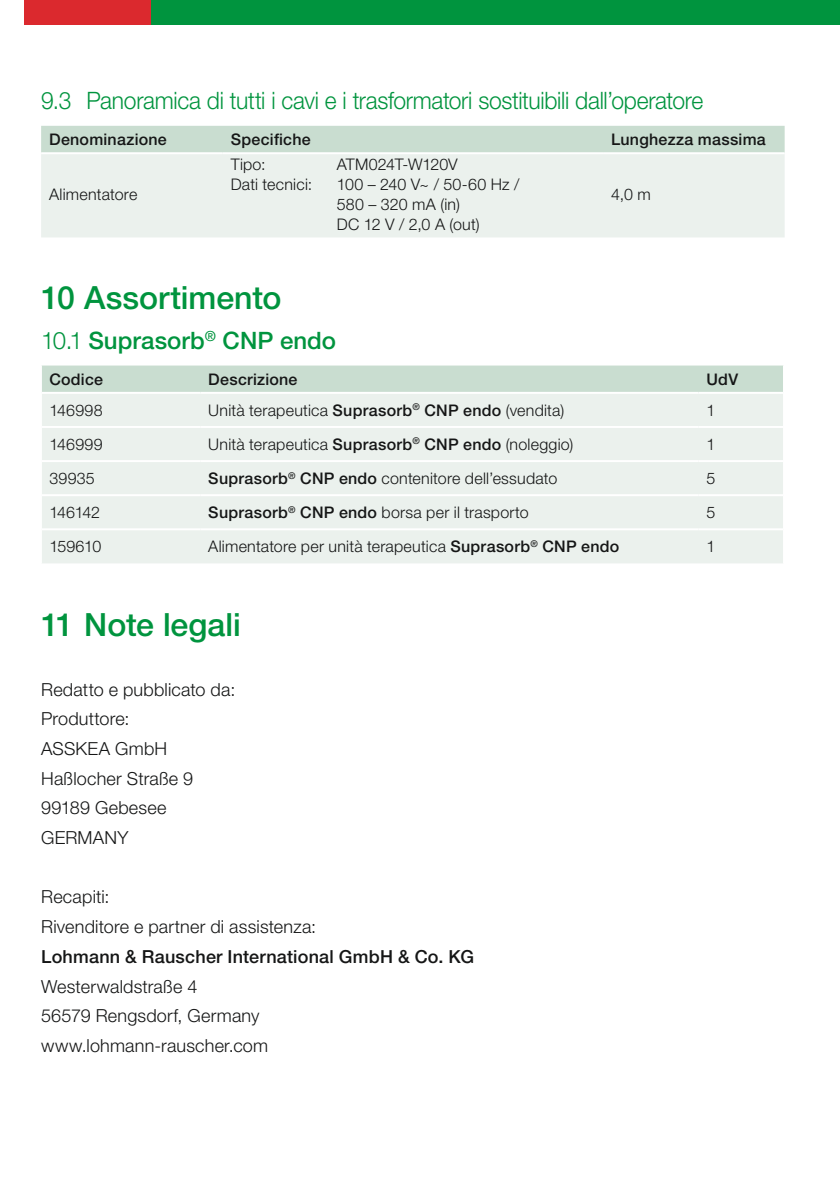
<style>
.page{position:relative;width:840px;height:1191px;background:#fff}
.page>*{position:absolute;margin:0;border:0;box-sizing:border-box;transform-origin:0 0}
.t1{font:500 32px "Helvetica Neue LT Pro";letter-spacing:-.005em;color:#00943e}
.t2{font:300 24px "Helvetica Neue LT Pro";letter-spacing:-.015em;color:#00943e;scale:.95 1}
.t3{font:500 24px "Helvetica Neue LT Pro";color:#00943e}
.t4{font:300 18px/29.6px "Helvetica Neue LT Pro";letter-spacing:.01em;color:#151616}
.t5{font:500 18px "Helvetica Neue LT Pro";letter-spacing:.01em;color:#151616}
.t6{font:300 16px/20px "Helvetica Neue LT Pro";letter-spacing:.015em;color:#151616}
.t7{font:500 16px "Helvetica Neue LT Pro";letter-spacing:.015em;color:#151616}
.t8{font:300 16px "Helvetica Neue LT Pro";letter-spacing:-.01em;color:#151616}
.s1{font-weight:300}
.s2{font-weight:500}
</style>
<div class="page">
<div style="left:151px;top:0;width:688px;height:24px;background:#00943e"></div>
<div style="left:24px;top:0;width:127px;height:24px;background:#db292e"></div>
<div style="left:41px;top:126px;width:743px;height:26px;background:#c9ddd0"></div>
<div style="left:41px;top:154px;width:743px;height:83px;background:#ebf1ed"></div>
<div style="left:42px;top:394px;width:740px;height:169px;background:#ebf1ed"></div>
<div style="left:42px;top:365px;width:741px;height:27px;background:#c9ddd0"></div>
<hr style="left:42px;top:426px;width:158px;height:2px;background:#fff">
<hr style="left:200px;top:426px;width:498px;height:2px;background:#fff">
<hr style="left:698px;top:426px;width:84px;height:2px;background:#fff">
<hr style="left:42px;top:460px;width:158px;height:2px;background:#fff">
<hr style="left:200px;top:460px;width:498px;height:2px;background:#fff">
<hr style="left:698px;top:460px;width:84px;height:2px;background:#fff">
<hr style="left:42px;top:494px;width:158px;height:2px;background:#fff">
<hr style="left:200px;top:494px;width:498px;height:2px;background:#fff">
<hr style="left:698px;top:494px;width:84px;height:2px;background:#fff">
<hr style="left:42px;top:528px;width:158px;height:2px;background:#fff">
<hr style="left:200px;top:528px;width:498px;height:2px;background:#fff">
<hr style="left:698px;top:528px;width:84px;height:2px;background:#fff">
<h2 class="t2" style="left:41px;top:86px;width:698px">9.3 Panoramica di tutti i cavi e i trasformatori sostituibili dall’operatore</h2>
<p class="t7" style="left:49px;top:130px;width:119px">Denominazione</p>
<p class="t7" style="left:231px;top:130px;width:81px">Specifiche</p>
<p class="t7" style="left:610px;top:130px;width:156px">Lunghezza massima</p>
<p class="t6" style="left:49px;top:184px;width:90px">Alimentatore</p>
<p class="t6" style="left:231px;top:154px;width:36px">Tipo:</p>
<p class="t8" style="left:337px;top:155px;width:122px">ATM024T-W120V</p>
<p class="t6" style="left:231px;top:174px;width:83px">Dati tecnici:</p>
<p class="t6" style="left:337px;top:174px;width:184px">100 – 240 V~ / 50-60 Hz /<br>580 – 320 mA (in)<br>DC 12 V / 2,0 A (out)</p>
<p class="t6" style="left:610px;top:184px;width:41px">4,0 m</p>
<h1 class="t1" style="left:41px;top:278px;width:242px">10 Assortimento</h1>
<h2 class="t3" style="left:41px;top:326px;width:296px"><span class="s1">10.1</span> Suprasorb<sup>®</sup> CNP endo</h2>
<p class="t7" style="left:49px;top:370px;width:55px">Codice</p>
<p class="t7" style="left:208px;top:370px;width:91px">Descrizione</p>
<p class="t7" style="left:706px;top:370px;width:33px">UdV</p>
<p class="t6" style="left:49px;top:399px;width:55px">146998</p>
<p class="t6" style="left:208px;top:399px;width:357px">Unità terapeutica <span class="s2">Suprasorb</span><sup>®</sup> <span class="s2">CNP endo</span> (vendita)</p>
<p class="t6" style="left:706px;top:399px;width:10px">1</p>
<p class="t6" style="left:49px;top:434px;width:55px">146999</p>
<p class="t6" style="left:208px;top:434px;width:366px">Unità terapeutica <span class="s2">Suprasorb</span><sup>®</sup> <span class="s2">CNP endo</span> (noleggio)</p>
<p class="t6" style="left:706px;top:434px;width:10px">1</p>
<p class="t6" style="left:49px;top:468px;width:47px">39935</p>
<p class="t6" style="left:208px;top:468px;width:350px"><span class="s2">Suprasorb</span><sup>®</sup> <span class="s2">CNP endo</span> contenitore dell’essudato</p>
<p class="t6" style="left:706px;top:468px;width:10px">5</p>
<p class="t6" style="left:49px;top:502px;width:52px">146142</p>
<p class="t6" style="left:208px;top:502px;width:322px"><span class="s2">Suprasorb</span><sup>®</sup> <span class="s2">CNP endo</span> borsa per il trasporto</p>
<p class="t6" style="left:706px;top:502px;width:10px">5</p>
<p class="t6" style="left:49px;top:536px;width:53px">159610</p>
<p class="t6" style="left:208px;top:536px;width:412px">Alimentatore per unità terapeutica <span class="s2">Suprasorb</span><sup>®</sup> <span class="s2">CNP endo</span></p>
<p class="t6" style="left:706px;top:536px;width:10px">1</p>
<h1 class="t1" style="left:41px;top:606px;width:201px">11 Note legali</h1>
<p class="t4" style="left:41px;top:674px;width:196px">Redatto e pubblicato da:<br>Produttore:<br>ASSKEA GmbH<br>Haßlocher Straße 9<br>99189 Gebesee<br>GERMANY</p>
<p class="t4" style="left:41px;top:882px;width:276px">Recapiti:<br>Rivenditore e partner di assistenza:</p>
<p class="t5" style="left:41px;top:945px;width:434px">Lohmann &amp; Rauscher International GmbH &amp; Co. KG</p>
<p class="t4" style="left:41px;top:971px;width:228px">Westerwaldstraße 4<br>56579 Rengsdorf, Germany www.lohmann-rauscher.com</p>
</div>
